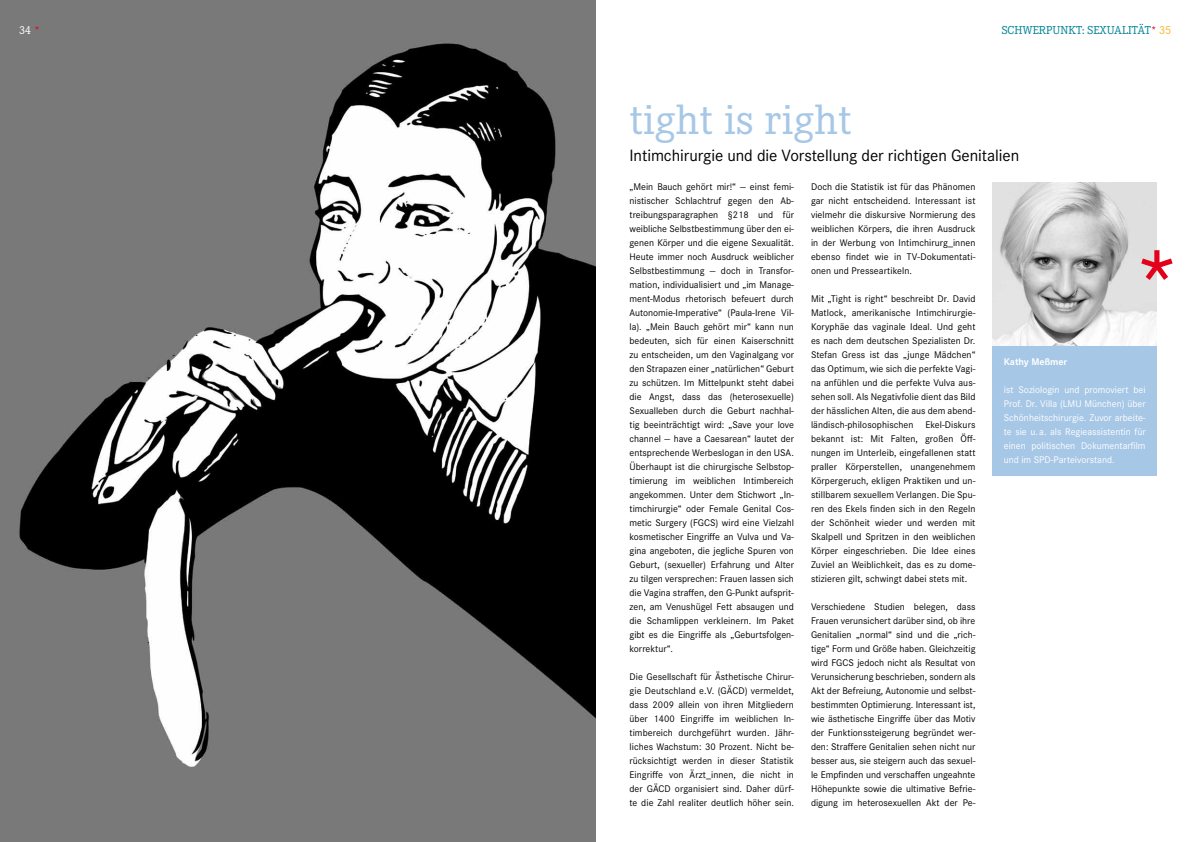
<style>
.page{position:relative;width:1191px;height:842px;background:#fff}
.page>*{position:absolute;margin:0;border:0;box-sizing:border-box;transform-origin:0 0}
.t1{font:44px "Corporate E";color:#a7c7e6}
.t2{font:17px "Corporate S";letter-spacing:-.005em;color:#000}
.t3{font:12px "Corporate E";color:#008396}
.t4{font:12px "Corporate E";color:#fff}
.t5{font:10px/14px "Corporate S";letter-spacing:.005em;color:#000;text-align:justify}
.t6{font:10px/14px "Corporate S";color:#fff;text-align:justify}
.t7{font:700 10px "Corporate S";color:#fff}
.s1{color:#e2001a}
.s2{color:#f9b526}
</style>
<div class="page">
<img style="left:0;top:0;width:595px;height:842px">
<img style="left:992px;top:183px;width:165px;height:164px">
<svg style="left:1141px;top:250px;width:31px;height:30px"></svg>
<div style="left:992px;top:347px;width:165px;height:129px;background:#a7c7e6"></div>
<p class="t4" style="left:19px;top:24px;width:22px">34<span class="s1">*</span></p>
<p class="t3" style="left:1001px;top:24px;width:39px">SCHWERPU</p>
<p class="t3" style="left:1060px;top:24px;width:54px">NKT: SEXUALIT</p>
<p class="t3" style="left:1137px;top:24px;width:35px">ÄT<span class="s1">*</span><span class="s2">35</span></p>
<h1 class="t1" style="left:629px;top:95px;width:224px">TIGHT IS RIGHT</h1>
<h2 class="t2" style="left:629px;top:146px;width:391px">Intimchirurgie und die Vorstellung der richtigen Genitalien</h2>
<p class="t5" style="left:629px;top:180px;width:166px">„Mein Bauch gehört mir!“ — einst femi&shy;nistischer Schlachtruf gegen den Ab&shy;treibungsparagraphen §218 und für weibliche Selbstbestimmung über den ei&shy;genen Körper und die eigene Sexualität.<br>Heute immer noch Ausdruck weiblicher Selbstbestimmung — doch in Transfor&shy;mation, individualisiert und „im Manage&shy;ment-Modus rhetorisch befeuert durch Autonomie-Imperative“ (Paula-Irene Vil&shy;la). „Mein Bauch gehört mir“ kann nun bedeuten, sich für einen Kaiserschnitt zu entscheiden, um den Vaginalgang vor den Strapazen einer „natürlichen“ Geburt zu schützen. Im Mittelpunkt steht dabei die Angst, dass das (heterosexuelle)<br>Sexualleben durch die Geburt nachhal&shy;tig beeinträchtigt wird: „Save your love channel — have a Caesarean“ lautet der entsprechende Werbeslogan in den USA.<br>Überhaupt ist die chirurgische Selbstop&shy;timierung im weiblichen Intimbereich angekommen. Unter dem Stichwort „In&shy;timchirurgie“ oder Female Genital Cos&shy;metic Surgery (FGCS) wird eine Vielzahl kosmetischer Eingriffe an Vulva und Va&shy;gina angeboten, die jegliche Spuren von Geburt, (sexueller) Erfahrung und Alter zu tilgen versprechen: Frauen lassen sich die Vagina straffen, den G-Punkt aufsprit&shy;zen, am Venushügel Fett absaugen und die Schamlippen verkleinern. Im Paket gibt es die Eingriffe als „Geburtsfolgen&shy;korrektur“.</p>
<p class="t5" style="left:629px;top:670px;width:166px">Die Gesellschaft für Ästhetische Chirur&shy;gie Deutschland e.V. (GÄCD) vermeldet, dass 2009 allein von ihren Mitgliedern über 1400 Eingriffe im weiblichen In&shy;timbereich durchgeführt wurden. Jähr&shy;liches Wachstum: 30 Prozent. Nicht be&shy;rücksichtigt werden in dieser Statistik Eingriffe von Ärzt_innen, die nicht in der GÄCD organisiert sind. Daher dürf&shy;te die Zahl realiter deutlich höher sein.</p>
<p class="t5" style="left:811px;top:180px;width:166px">Doch die Statistik ist für das Phänomen gar nicht entscheidend. Interessant ist vielmehr die diskursive Normierung des weiblichen Körpers, die ihren Ausdruck in der Werbung von Intimchirurg_innen ebenso findet wie in TV-Dokumentati&shy;onen und Presseartikeln.</p>
<p class="t5" style="left:811px;top:292px;width:166px">Mit „Tight is right“ beschreibt Dr. David Matlock, amerikanische Intimchirurgie-Koryphäe das vaginale Ideal. Und geht es nach dem deutschen Spezialisten Dr.<br>Stefan Gress ist das „junge Mädchen“ das Optimum, wie sich die perfekte Vagi&shy;na anfühlen und die perfekte Vulva aus&shy;sehen soll. Als Negativfolie dient das Bild der hässlichen Alten, die aus dem abend&shy;ländisch-philosophischen Ekel-Diskurs bekannt ist: Mit Falten, großen Öff&shy;nungen im Unterleib, eingefallenen statt praller Körperstellen, unangenehmem Körpergeruch, ekligen Praktiken und un&shy;stillbarem sexuellem Verlangen. Die Spu&shy;ren des Ekels finden sich in den Regeln der Schönheit wieder und werden mit Skalpell und Spritzen in den weiblichen Körper eingeschrieben. Die Idee eines Zuviel an Weiblichkeit, das es zu dome&shy;stizieren gilt, schwingt dabei stets mit.</p>
<p class="t5" style="left:811px;top:600px;width:166px">Verschiedene Studien belegen, dass Frauen verunsichert darüber sind, ob ihre Genitalien „normal“ sind und die „rich&shy;tige“ Form und Größe haben. Gleichzeitig wird FGCS jedoch nicht als Resultat von Verunsicherung beschrieben, sondern als Akt der Befreiung, Autonomie und selbst&shy;bestimmten Optimierung. Interessant ist, wie ästhetische Eingriffe über das Motiv der Funktionssteigerung begründet wer&shy;den: Straffere Genitalien sehen nicht nur besser aus, sie steigern auch das sexuel&shy;le Empfinden und verschaffen ungeahnte Höhepunkte sowie die ultimative Befrie&shy;digung im heterosexuellen Akt der Pe-</p>
<p class="t7" style="left:1003px;top:356px;width:65px">Kathy Meßmer</p>
<p class="t6" style="left:1003px;top:383px;width:143px">ist Soziologin und promoviert bei Prof. Dr. Villa (LMU München) über Schönheitschirurgie. Zuvor arbeite&shy;te sie u. a. als Regieassistentin für einen politischen Dokumentarfilm und im SPD-Parteivorstand.</p>
</div>
